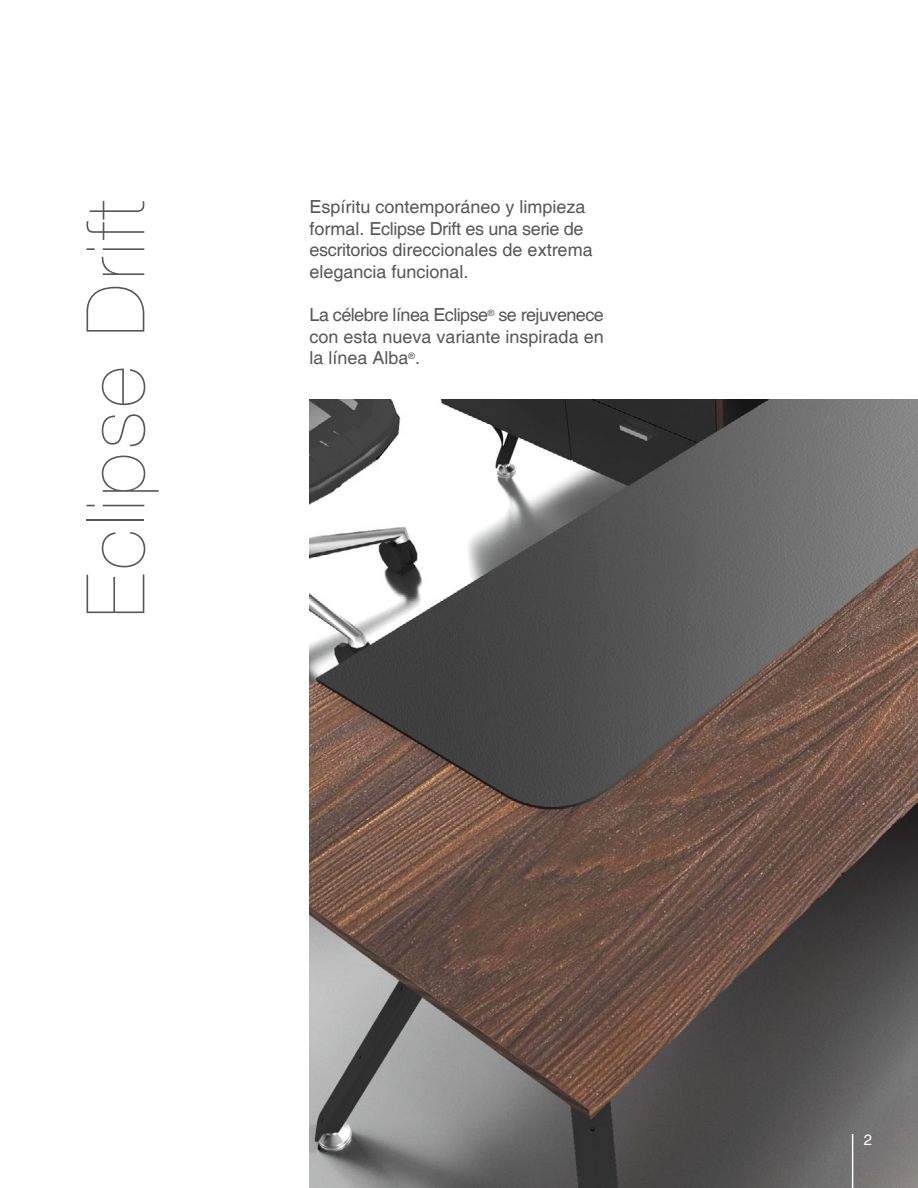
<style>
.page{position:relative;width:918px;height:1188px;background:#fff}
.page>*{position:absolute;margin:0;border:0;box-sizing:border-box;transform-origin:0 0}
.t1{font:200 81px "Helvetica Neue LT Std";letter-spacing:.05em;color:#575756}
.t2{font:18px/21.6px "Helvetica";color:#575756}
.t3{font:15px "Helvetica";color:#fff}
</style>
<div class="page">
<img style="left:310px;top:400px;width:608px;height:788px">
<hr style="left:852px;top:1134px;width:1px;height:54px;background:#fff">
<h1 class="t1" style="left:69px;top:617px;width:420px;rotate:-90deg">Eclipse Drift</h1>
<p class="t2" style="left:310px;top:197px;width:285px">Espíritu contemporáneo y limpieza formal. Eclipse Drift es una serie de escritorios direccionales de extrema elegancia funcional.</p>
<p class="t2" style="left:310px;top:305px;width:296px;text-align:justify">La célebre línea Eclipse<sup>®</sup> se rejuvenece con esta nueva variante inspirada en la línea Alba<sup>®</sup>.</p>
<p class="t3" style="left:864px;top:1131px;width:10px">2</p>
</div>
